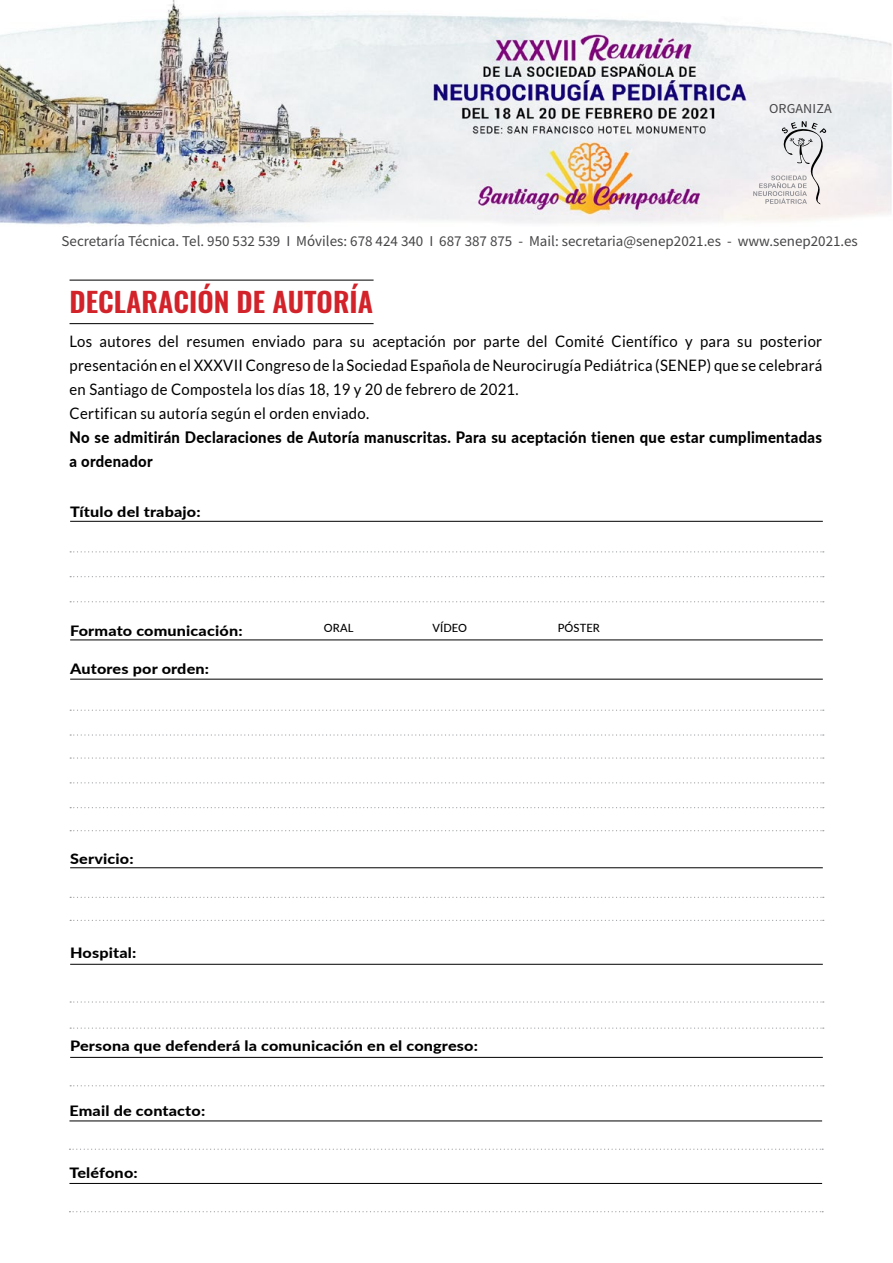
<style>
.page{position:relative;width:893px;height:1263px;background:#fff}
.page>*{position:absolute;margin:0;border:0;box-sizing:border-box;transform-origin:0 0}
.t1{font:600 27.3px "Oswald";color:#d2232a;scale:1.05 1}
.t2{font:15.75px/24px "Lato";letter-spacing:.02em;color:#000;scale:.94 1}
.t3{font:800 15.75px/24px "Lato";letter-spacing:.02em;color:#000;scale:.94 1}
.t4{font:15px "Source Sans Pro";color:#464547}
.t5{font:800 14.25px "Lato";letter-spacing:.01em;color:#000;scale:1.14 1}
.t6{font:13.65px "Source Sans Pro";letter-spacing:.01em;color:#464547;scale:1.04 1}
.t7{font:500 11.4px "Lato";letter-spacing:.01em;color:#000}
</style>
<div class="page">
<img style="left:0;top:0;width:892px;height:225px">
<svg style="left:753px;top:121px;width:73px;height:83px"></svg>
<hr style="left:70px;top:280px;width:304px;height:1px;background:#000">
<hr style="left:70px;top:323px;width:304px;height:1px;background:#000">
<hr style="left:70px;top:679px;width:753px;height:1px;background:#000">
<hr style="left:70px;top:867px;width:753px;height:1px;background:#000">
<hr style="left:70px;top:964px;width:753px;height:1px;background:#000">
<hr style="left:70px;top:1057px;width:753px;height:1px;background:#000">
<svg style="left:70px;top:710px;width:754px;height:1px"></svg>
<svg style="left:70px;top:782px;width:754px;height:1px"></svg>
<hr style="left:70px;top:521px;width:753px;height:1px;background:#000">
<svg style="left:70px;top:551px;width:754px;height:1px"></svg>
<svg style="left:70px;top:576px;width:754px;height:1px"></svg>
<svg style="left:70px;top:601px;width:754px;height:1px"></svg>
<svg style="left:70px;top:734px;width:754px;height:2px"></svg>
<svg style="left:70px;top:807px;width:754px;height:1px"></svg>
<svg style="left:70px;top:897px;width:754px;height:1px"></svg>
<svg style="left:70px;top:1001px;width:754px;height:1px"></svg>
<svg style="left:70px;top:757px;width:754px;height:2px"></svg>
<svg style="left:70px;top:830px;width:754px;height:1px"></svg>
<svg style="left:70px;top:920px;width:754px;height:1px"></svg>
<svg style="left:70px;top:1027px;width:754px;height:2px"></svg>
<hr style="left:69px;top:1121px;width:753px;height:1px;background:#000">
<hr style="left:69px;top:1183px;width:753px;height:1px;background:#000">
<svg style="left:69px;top:1148px;width:754px;height:2px"></svg>
<svg style="left:69px;top:1211px;width:754px;height:1px"></svg>
<svg style="left:70px;top:1085px;width:754px;height:1px"></svg>
<hr style="left:70px;top:640px;width:753px;height:1px;background:#000">
<p class="t6" style="left:769px;top:100px;width:62px">ORGANIZA</p>
<p class="t4" style="left:62px;top:232px;width:798px">Secretaría Técnica. Tel. 950 532 539 I Móviles: 678 424 340 I 687 387 875 - Mail: secretaria@senep2021.es - www.senep2021.es</p>
<h1 class="t1" style="left:70px;top:283px;width:291px">DECLARACIÓN DE AUTORÍA</h1>
<p class="t2" style="left:70px;top:329px;width:802px">Los autores del resumen enviado para su aceptación por parte del Comité Científico y para su posterior presentación en el XXXVII Congreso de la Sociedad Española de Neurocirugía Pediátrica (SENEP) que se celebrará en Santiago de Compostela los días 18, 19 y 20 de febrero de 2021.<br>Certifican su autoría según el orden enviado.</p>
<p class="t3" style="left:70px;top:424px;width:802px">No se admitirán Declaraciones de Autoría manuscritas. Para su aceptación tienen que estar cumplimentadas a ordenador</p>
<p class="t5" style="left:70px;top:501px;width:116px">Título del trabajo:</p>
<p class="t5" style="left:70px;top:620px;width:153px">Formato comunicación:</p>
<p class="t7" style="left:324px;top:620px;width:31px">ORAL</p>
<p class="t7" style="left:432px;top:620px;width:36px">VÍDEO</p>
<p class="t7" style="left:558px;top:620px;width:44px">PÓSTER</p>
<p class="t5" style="left:70px;top:658px;width:123px">Autores por orden:</p>
<p class="t5" style="left:70px;top:848px;width:57px">Servicio:</p>
<p class="t5" style="left:70px;top:942px;width:60px">Hospital:</p>
<p class="t5" style="left:70px;top:1035px;width:359px">Persona que defenderá la comunicación en el congreso:</p>
<p class="t5" style="left:69px;top:1100px;width:121px">Email de contacto:</p>
<p class="t5" style="left:69px;top:1162px;width:61px">Teléfono:</p>
</div>
